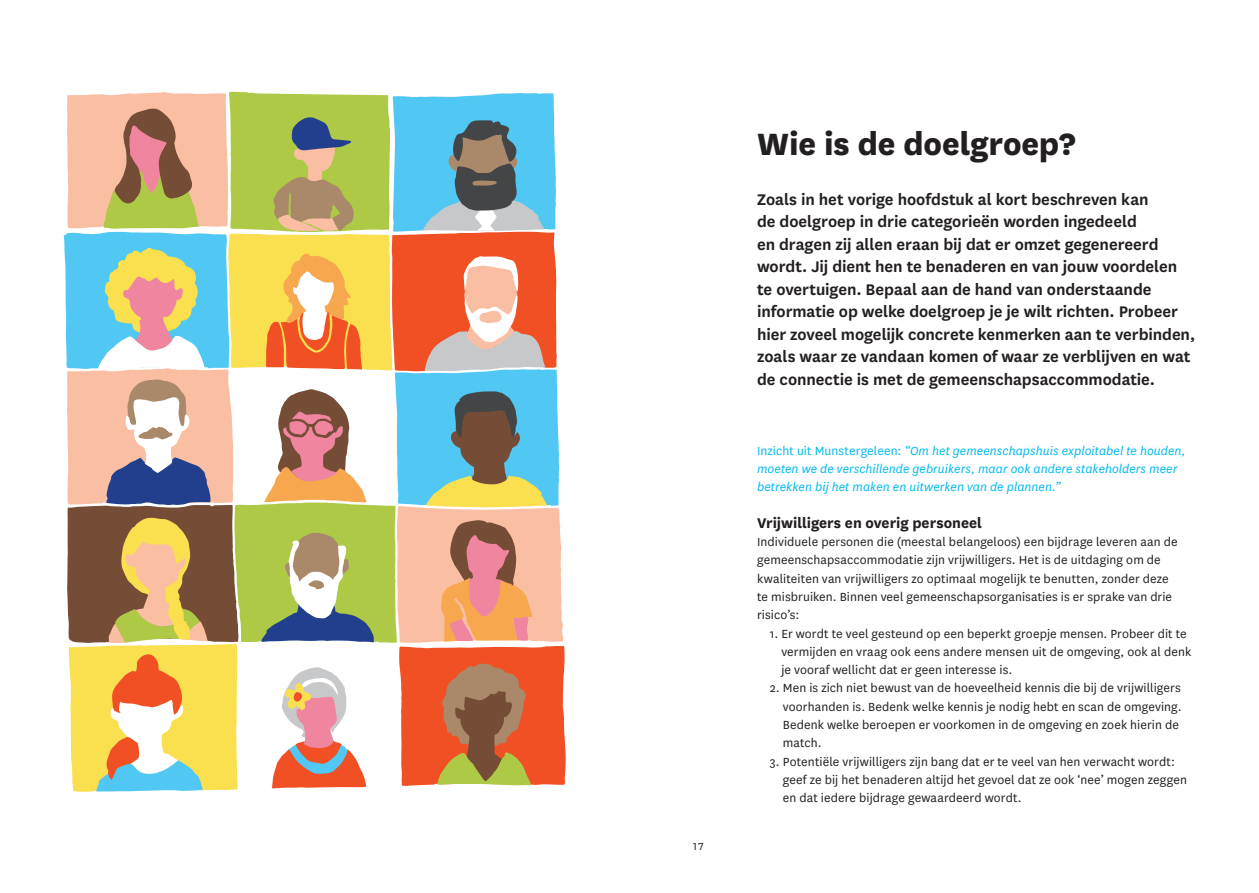
<style>
.page{position:relative;width:1259px;height:893px;background:#fff}
.page>*{position:absolute;margin:0;border:0;box-sizing:border-box;transform-origin:0 0}
.t1{font:800 36px "National";letter-spacing:-.005em;color:#231f20}
.t2{font:600 18px/22.5px "National";letter-spacing:-.005em;color:#231f20}
.t3{font:700 16.5px "National";color:#231f20}
.t4{font:13.8px/18.3px "National";letter-spacing:.005em;color:#231f20}
.t5{font:italic 13.8px/18.3px "National";letter-spacing:.005em;color:#00baf1}
.t6{font:12px "National";color:#231f20}
.s1{font-style:normal}
</style>
<div class="page">
<svg style="left:64px;top:92px;width:502px;height:700px"></svg>
<p class="t6" style="left:693px;top:839px;width:12px">17</p>
<h1 class="t1" style="left:757px;top:117px;width:320px">Wie is de doelgroep?</h1>
<p class="t2" style="left:757px;top:187px;width:439px">Zoals in het vorige hoofdstuk al kort beschreven kan<br>de doelgroep in drie categorieën worden ingedeeld<br>en dragen zij allen eraan bij dat er omzet gegenereerd wordt. Jij dient hen te benaderen en van jouw voordelen te overtuigen. Bepaal aan de hand van onderstaande informatie op welke doelgroep je je wilt richten. Probeer hier zoveel mogelijk concrete kenmerken aan te verbinden, zoals waar ze vandaan komen of waar ze verblijven en wat de connectie is met de gemeenschapsaccommodatie.</p>
<p class="t5" style="left:757px;top:441px;width:430px"><span class="s1">Inzicht uit Munstergeleen:</span> “Om het gemeenschapshuis exploitabel te houden, moeten we de verschillende gebruikers, maar ook andere stakeholders meer betrekken bij het maken en uitwerken van de plannen.”</p>
<p class="t3" style="left:757px;top:511px;width:226px">Vrijwilligers en overig personeel</p>
<p class="t4" style="left:757px;top:532px;width:422px">Individuele personen die (meestal belangeloos) een bijdrage leveren aan de gemeenschapsaccommodatie zijn vrijwilligers. Het is de uitdaging om de kwaliteiten van vrijwilligers zo optimaal mogelijk te benutten, zonder deze te misbruiken. Binnen veel gemeenschapsorganisaties is er sprake van drie risico’s:</p>
<p class="t4" style="left:781px;top:623px;width:411px;text-indent:-12px">1. Er wordt te veel gesteund op een beperkt groepje mensen. Probeer dit te vermijden en vraag ook eens andere mensen uit de omgeving, ook al denk je vooraf wellicht dat er geen interesse is.</p>
<p class="t4" style="left:783px;top:678px;width:400px;text-indent:-13px">2. Men is zich niet bewust van de hoeveelheid kennis die bij de vrijwilligers voorhanden is. Bedenk welke kennis je nodig hebt en scan de omgeving.<br>Bedenk welke beroepen er voorkomen in de omgeving en zoek hierin de match.</p>
<p class="t4" style="left:783px;top:752px;width:405px;text-indent:-13px">3. Potentiële vrijwilligers zijn bang dat er te veel van hen verwacht wordt: geef ze bij het benaderen altijd het gevoel dat ze ook ‘nee’ mogen zeggen en dat iedere bijdrage gewaardeerd wordt.</p>
</div>
